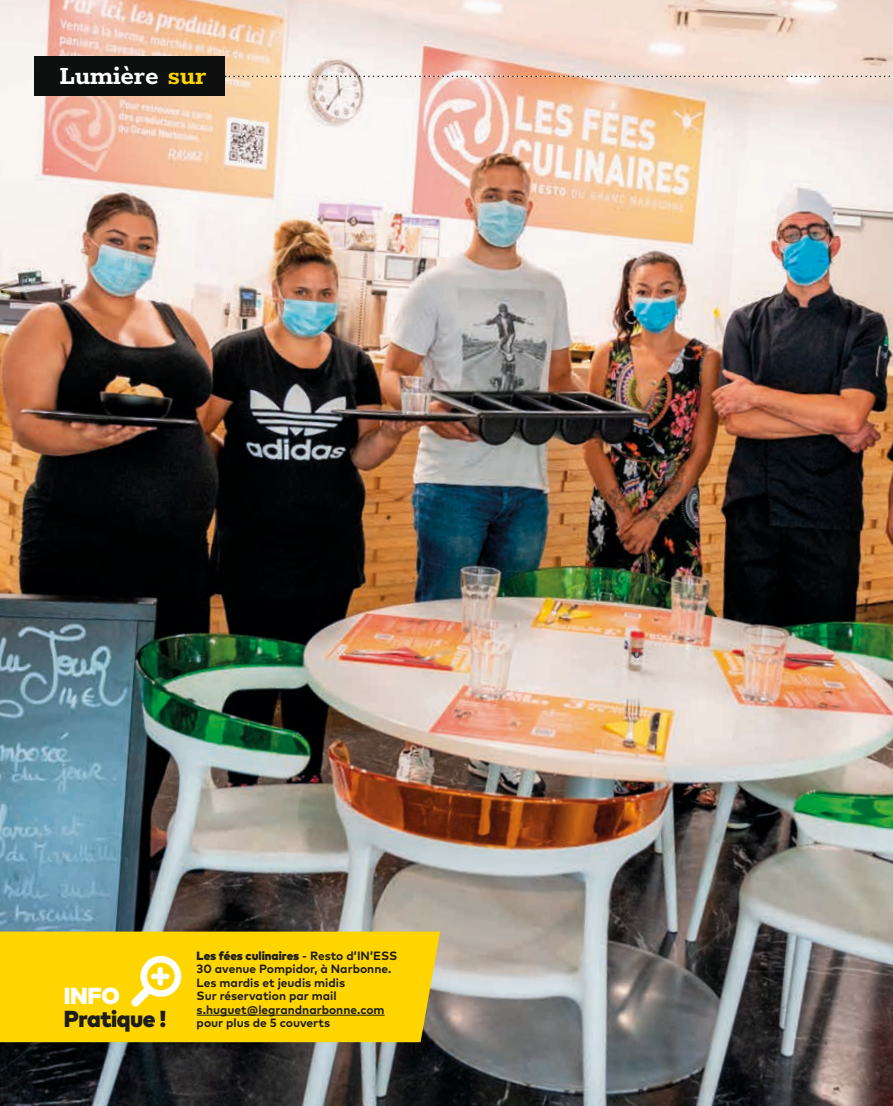
<style>
.page{position:relative;width:893px;height:1106px;background:#fff}
.page>*{position:absolute;margin:0;border:0;box-sizing:border-box;transform-origin:0 0}
.t1{font:700 28.5px "Rokkitt";color:#fff}
.t2{font:900 23.1px "Mark Pro";letter-spacing:-.02em;color:#1d1d1b}
.t3{font:900 23.1px "Mark Pro";color:#fff}
.t4{font:700 12px/13.5px "Mark Pro";color:#1d1d1b}
.s1{color:#ffd500}
.s2{font-weight:900}
</style>
<div class="page">
<img style="left:0;top:0;width:893px;height:1106px">
<svg style="left:224px;top:76px;width:669px;height:1px"></svg>
<div style="left:34px;top:56px;width:190px;height:40px;background:#0e100f"></div>
<div style="left:0;top:931px;width:440px;height:111px;background:#ffd500"></div>
<svg style="left:131px;top:956px;width:50px;height:51px"></svg>
<hr style="left:197px;top:1014px;width:188px;height:1px;background:#1d1d1b">
<h1 class="t1" style="left:59px;top:54px;width:149px">Lumière <span class="s1">sur</span></h1>
<h2 class="t3" style="left:64px;top:978px;width:57px">INFO</h2>
<h2 class="t2" style="left:64px;top:1000px;width:104px">Pratique !</h2>
<p class="t4" style="left:197px;top:947px;width:202px"><span class="s2">Les fées culinaires</span> - Resto d’IN’ESS<br>30 avenue Pompidor, à Narbonne.<br>Les mardis et jeudis midis<br>Sur réservation par mail s.huguet@legrandnarbonne.com pour plus de 5 couverts</p>
</div>
